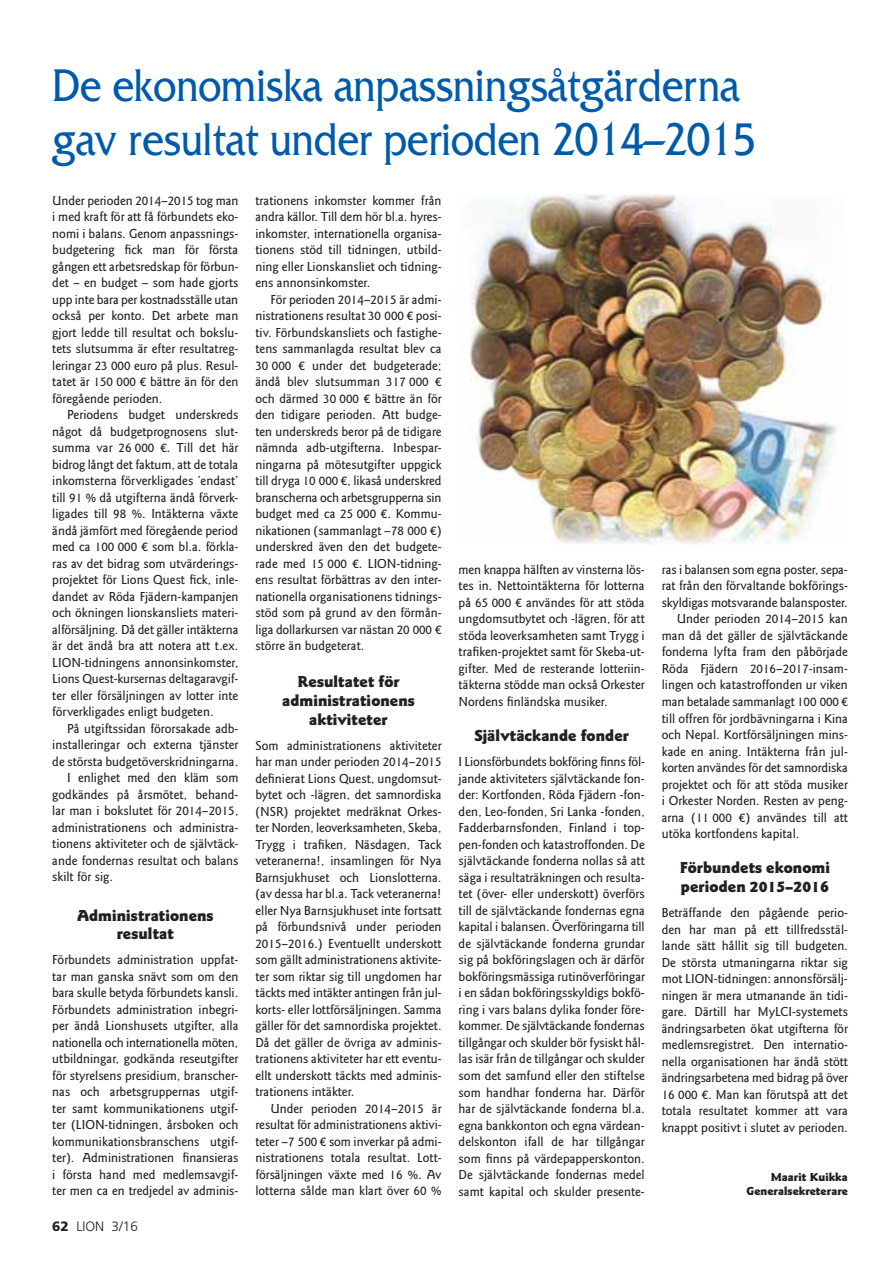
<style>
.page{position:relative;width:896px;height:1266px;background:#fff}
.page>*{position:absolute;margin:0;border:0;box-sizing:border-box;transform-origin:0 0}
.t1{font:48px/54px "Friz Quadrata";color:#005aaa;scale:.85 1}
.t2{font:900 16.5px/18.8px "Goudy Sans";color:#231f20;text-align:center}
.t3{font:500 13.5px/16.5px "Goudy Sans";color:#231f20;text-align:justify}
.t4{font:300 13.5px "Frutiger LT Std";color:#231f20}
.t5{font:900 12px/14.2px "Goudy Sans";color:#231f20;text-align:right}
.s1{font-weight:900}
</style>
<div class="page">
<img style="left:469px;top:195px;width:368px;height:349px">
<h1 class="t1" style="left:52px;top:62px;width:829px">De ekonomiska anpassningsåtgärderna gav resultat under perioden 2014–2015</h1>
<p class="t3" style="left:52px;top:193px;width:188px">Under perioden 2014–2015 tog man i med kraft för att få förbundets eko&shy;nomi i balans. Genom anpassnings&shy;budgetering fick man för första gången ett arbetsredskap för förbun&shy;det – en budget – som hade gjorts upp inte bara per kostnadsställe utan också per konto. Det arbete man gjort ledde till resultat och bokslu&shy;tets slutsumma är efter resultatreg&shy;leringar 23 000 euro på plus. Resul&shy;tatet är 150 000 € bättre än för den föregående perioden.</p>
<p class="t3" style="left:52px;top:408px;width:188px;text-indent:15px">Periodens budget underskreds något då budgetprognosens slut&shy;summa var 26 000 €. Till det här bidrog långt det faktum, att de totala inkomsterna förverkligades ’endast’ till 91 % då utgifterna ändå förverk&shy;ligades till 98 %. Intäkterna växte ändå jämfört med föregående period med ca 100 000 € som bl.a. förkla&shy;ras av det bidrag som utvärderings&shy;projektet för Lions Quest fick, inle&shy;dandet av Röda Fjädern-kampanjen och ökningen lionskansliets materi&shy;alförsäljning. Då det gäller intäkterna är det ändå bra att notera att t.ex.<br>LION-tidningens annonsinkomster, Lions Quest-kursernas deltagaravgif&shy;ter eller försäljningen av lotter inte förverkligades enligt budgeten.</p>
<p class="t3" style="left:67px;top:721px;width:173px">På utgiftssidan förorsakade adb-</p>
<p class="t3" style="left:52px;top:738px;width:187px">installeringar och externa tjänster</p>
<p class="t3" style="left:52px;top:754px;width:187px">de största budgetöverskridningarna.</p>
<p class="t3" style="left:67px;top:771px;width:173px">I enlighet med den kläm som</p>
<p class="t3" style="left:52px;top:787px;width:188px">godkändes på årsmötet, behand-</p>
<p class="t3" style="left:52px;top:804px;width:187px">lar man i bokslutet för 2014–2015,</p>
<p class="t3" style="left:52px;top:820px;width:188px">administrationens och administra-</p>
<p class="t3" style="left:52px;top:836px;width:188px">tionens aktiviteter och de självtäck-</p>
<p class="t3" style="left:52px;top:853px;width:188px">ande fondernas resultat och balans</p>
<p class="t3" style="left:52px;top:869px;width:62px">skilt för sig.</p>
<p class="t2" style="left:77px;top:907px;width:138px">Administrationens resultat</p>
<p class="t3" style="left:52px;top:952px;width:188px">Förbundets administration uppfat&shy;tar man ganska snävt som om den bara skulle betyda förbundets kansli.<br>Förbundets administration inbegri&shy;per ändå Lionshusets utgifter, alla nationella och internationella möten, utbildningar, godkända reseutgifter för styrelsens presidium, branscher&shy;nas och arbetsgruppernas utgif&shy;ter samt kommunikationens utgif&shy;ter (LION-tidningen, årsboken och kommunikationsbranschens utgif&shy;ter). Administrationen finansieras i första hand med medlemsavgif&shy;ter men ca en tredjedel av adminis-</p>
<p class="t4" style="left:52px;top:1219px;width:87px"><span class="s1">62</span> LION 3/16</p>
<p class="t3" style="left:255px;top:193px;width:188px">trationens inkomster kommer från andra källor. Till dem hör bl.a. hyres&shy;inkomster, internationella organisa&shy;tionens stöd till tidningen, utbild&shy;ning eller Lionskansliet och tidning&shy;ens annonsinkomster.</p>
<p class="t3" style="left:255px;top:292px;width:188px;text-indent:15px">För perioden 2014–2015 är admi&shy;nistrationens resultat 30 000 € posi&shy;tiv. Förbundskansliets och fastighe&shy;tens sammanlagda resultat blev ca 30 000 € under det budgeterade; ändå blev slutsumman 317 000 € och därmed 30 000 € bättre än för den tidigare perioden. Att budge&shy;ten underskreds beror på de tidigare nämnda adb-utgifterna. Inbespar&shy;ningarna på mötesutgifter uppgick till dryga 10 000 €, likaså underskred branscherna och arbetsgrupperna sin budget med ca 25 000 €. Kommu&shy;nikationen (sammanlagt –78 000 €) underskred även den det budgete&shy;rade med 15 000 €. LION-tidning&shy;ens resultat förbättras av den inter&shy;nationella organisationens tidnings&shy;stöd som på grund av den förmån&shy;liga dollarkursen var nästan 20 000 € större än budgeterat.</p>
<p class="t2" style="left:282px;top:673px;width:134px">Resultatet för administrationens aktiviteter</p>
<p class="t3" style="left:255px;top:738px;width:188px">Som administrationens aktiviteter har man under perioden 2014–2015 definierat Lions Quest, ungdomsut&shy;bytet och -lägren, det samnordiska (NSR) projektet medräknat Orkes&shy;ter Norden, leoverksamheten, Skeba, Trygg i trafiken, Näsdagen, Tack veteranerna!, insamlingen för Nya Barnsjukhuset och Lionslotterna. (av dessa har bl.a. Tack veteranerna! eller Nya Barnsjukhuset inte fortsatt på förbundsnivå under perioden 2015–2016.) Eventuellt underskott som gällt administrationens aktivite&shy;ter som riktar sig till ungdomen har täckts med intäkter antingen från jul&shy;korts- eller lottförsäljningen. Samma gäller för det samnordiska projektet.<br>Då det gäller de övriga av adminis&shy;trationens aktiviteter har ett eventu&shy;ellt underskott täckts med adminis&shy;trationens intäkter.</p>
<p class="t3" style="left:255px;top:1101px;width:188px;text-indent:15px">Under perioden 2014–2015 är resultat för administrationens aktivi&shy;teter –7 500 € som inverkar på admi&shy;nistrationens totala resultat. Lott&shy;försäljningen växte med 16 %. Av lotterna sålde man klart över 60 %</p>
<p class="t3" style="left:458px;top:562px;width:188px">men knappa hälften av vinsterna lös&shy;tes in. Nettointäkterna för lotterna på 65 000 € användes för att stöda ungdomsutbytet och -lägren, för att stöda leoverksamheten samt Trygg i trafiken-projektet samt för Skeba-ut&shy;gifter. Med de resterande lotteriin&shy;täkterna stödde man också Orkester Nordens finländska musiker.</p>
<p class="t2" style="left:474px;top:728px;width:156px">Självtäckande fonder</p>
<p class="t3" style="left:458px;top:755px;width:188px">I Lionsförbundets bokföring finns föl&shy;jande aktiviteters självtäckande fon&shy;der: Kortfonden, Röda Fjädern -fon&shy;den, Leo-fonden, Sri Lanka -fonden, Fadderbarnsfonden, Finland i top&shy;pen-fonden och katastroffonden. De självtäckande fonderna nollas så att säga i resultaträkningen och resulta&shy;tet (över- eller underskott) överförs till de självtäckande fondernas egna kapital i balansen. Överföringarna till de självtäckande fonderna grundar sig på bokföringslagen och är därför bokföringsmässiga rutinöverföringar i en sådan bokföringsskyldigs bokfö&shy;ring i vars balans dylika fonder före&shy;kommer. De självtäckande fondernas tillgångar och skulder bör fysiskt hål&shy;las isär från de tillgångar och skulder som det samfund eller den stiftelse som handhar fonderna har. Därför har de självtäckande fonderna bl.a. egna bankkonton och egna värdean&shy;delskonton ifall de har tillgångar som finns på värdepapperskonton.<br>De självtäckande fondernas medel samt kapital och skulder presente-</p>
<p class="t3" style="left:661px;top:562px;width:187px">ras i balansen som egna poster, sepa-</p>
<p class="t3" style="left:661px;top:579px;width:188px">rat från den förvaltande bokförings-</p>
<p class="t3" style="left:661px;top:595px;width:187px">skyldigas motsvarande balansposter.</p>
<p class="t3" style="left:676px;top:612px;width:173px">Under perioden 2014–2015 kan</p>
<p class="t3" style="left:661px;top:628px;width:188px">man då det gäller de självtäckande</p>
<p class="t3" style="left:661px;top:645px;width:188px">fonderna lyfta fram den påbörjade</p>
<p class="t3" style="left:661px;top:661px;width:188px">Röda Fjädern 2016–2017-insam-</p>
<p class="t3" style="left:661px;top:678px;width:188px">lingen och katastroffonden ur viken</p>
<p class="t3" style="left:661px;top:694px;width:188px">man betalade sammanlagt 100 000 €</p>
<p class="t3" style="left:661px;top:711px;width:188px">till offren för jordbävningarna i Kina</p>
<p class="t3" style="left:661px;top:727px;width:188px">och Nepal. Kortförsäljningen mins-</p>
<p class="t3" style="left:661px;top:744px;width:187px">kade en aning. Intäkterna från jul-</p>
<p class="t3" style="left:661px;top:760px;width:188px">korten användes för det samnordiska</p>
<p class="t3" style="left:661px;top:777px;width:188px">projektet och för att stöda musiker</p>
<p class="t3" style="left:661px;top:793px;width:188px">i Orkester Norden. Resten av peng-</p>
<p class="t3" style="left:661px;top:810px;width:188px">arna (11 000 €) användes till att</p>
<p class="t3" style="left:661px;top:826px;width:139px">utöka kortfondens kapital.</p>
<p class="t2" style="left:679px;top:860px;width:152px;text-align:left">Förbundets ekonomi perioden 2015–2016</p>
<p class="t3" style="left:661px;top:905px;width:188px">Beträffande den pågående perio&shy;den har man på ett tillfredsstäl&shy;lande sätt hållit sig till budgeten.<br>De största utmaningarna riktar sig mot LION-tidningen: annonsförsälj&shy;ningen är mera utmanande än tidi&shy;gare. Därtill har MyLCI-systemets ändringsarbeten ökat utgifterna för medlemsregistret. Den internatio&shy;nella organisationen har ändå stött ändringsarbetena med bidrag på över 16 000 €. Man kan förutspå att det totala resultatet kommer att vara knappt positivt i slutet av perioden.</p>
<p class="t5" style="left:746px;top:1170px;width:103px">Maarit Kuikka<br>Generalsekreterare</p>
</div>
